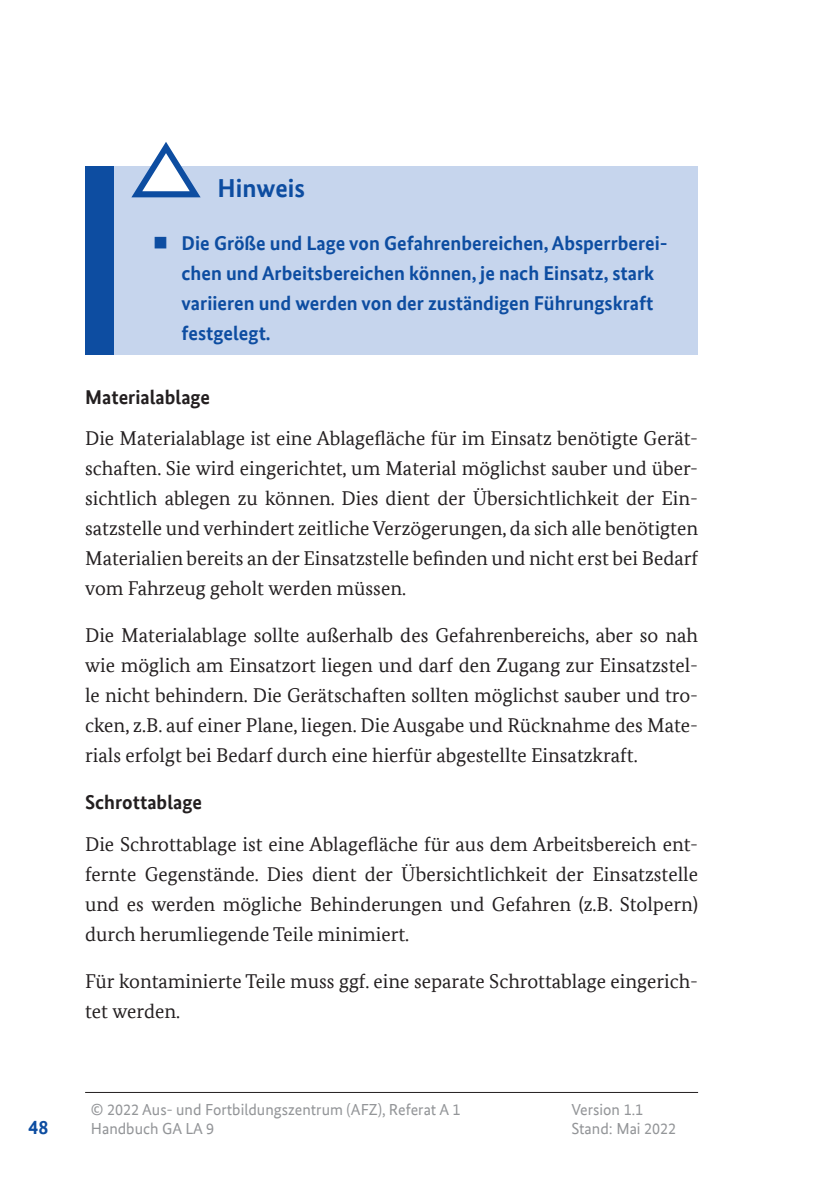
<style>
.page{position:relative;width:840px;height:1191px;background:#fff}
.page>*{position:absolute;margin:0;border:0;box-sizing:border-box;transform-origin:0 0}
.t1{font:700 26px "Bundes Sans Office";color:#0d4da1}
.t2{font:20px/30px "Bundes Serif Office";color:#231f20;text-align:justify}
.t3{font:700 20px/30px "Bundes Sans Office";color:#0d4da1}
.t4{font:700 20px "Bundes Sans Office";color:#231f20}
.t5{font:16px "Bundes Sans Office";color:#939598}
</style>
<div class="page">
<hr style="left:85px;top:1092px;width:612px;height:1px;background:#231f20">
<div style="left:85px;top:166px;width:612px;height:188px;background:#c6d5ed"></div>
<div style="left:85px;top:166px;width:28px;height:188px;background:#0d4da1"></div>
<svg style="left:131px;top:142px;width:69px;height:55px"></svg>
<h1 class="t1" style="left:217px;top:173px;width:89px">Hinweis</h1>
<p class="t3" style="left:181px;top:228px;width:487px;text-indent:-28px">■ Die Größe und Lage von Gefahrenbereichen, Absperrberei&shy;chen und Arbeitsbereichen können, je nach Einsatz, stark variieren und werden von der zuständigen Führungskraft festgelegt.</p>
<p class="t4" style="left:85px;top:385px;width:126px">Materialablage</p>
<p class="t2" style="left:85px;top:423px;width:614px">Die Materialablage ist eine Ablagefläche für im Einsatz benötigte Gerät&shy;schaften. Sie wird eingerichtet, um Material möglichst sauber und über&shy;sichtlich ablegen zu können. Dies dient der Übersichtlichkeit der Ein&shy;satzstelle und verhindert zeitliche Verzögerungen, da sich alle benötigten Materialien bereits an der Einsatzstelle befinden und nicht erst bei Bedarf vom Fahrzeug geholt werden müssen.</p>
<p class="t2" style="left:85px;top:620px;width:614px">Die Materialablage sollte außerhalb des Gefahrenbereichs, aber so nah wie möglich am Einsatzort liegen und darf den Zugang zur Einsatzstel&shy;le nicht behindern. Die Gerätschaften sollten möglichst sauber und tro&shy;cken, z.B. auf einer Plane, liegen. Die Ausgabe und Rücknahme des Mate&shy;rials erfolgt bei Bedarf durch eine hierfür abgestellte Einsatzkraft.</p>
<p class="t4" style="left:85px;top:791px;width:118px">Schrottablage</p>
<p class="t2" style="left:85px;top:829px;width:614px">Die Schrottablage ist eine Ablagefläche für aus dem Arbeitsbereich ent&shy;fernte Gegenstände. Dies dient der Übersichtlichkeit der Einsatzstelle und es werden mögliche Behinderungen und Gefahren (z.B. Stolpern) durch herumliegende Teile minimiert.</p>
<p class="t2" style="left:85px;top:966px;width:614px">Für kontaminierte Teile muss ggf. eine separate Schrottablage eingerich&shy;tet werden.</p>
<p class="t5" style="left:91px;top:1100px;width:371px">© 2022 Aus- und Fortbildungszentrum (AFZ), Referat A 1</p>
<p class="t5" style="left:571px;top:1100px;width:73px">Version 1.1</p>
<p class="t3" style="left:28px;top:1112px;width:21px">48</p>
<p class="t5" style="left:91px;top:1119px;width:125px">Handbuch GA LA 9</p>
<p class="t5" style="left:571px;top:1119px;width:106px">Stand: Mai 2022</p>
</div>
